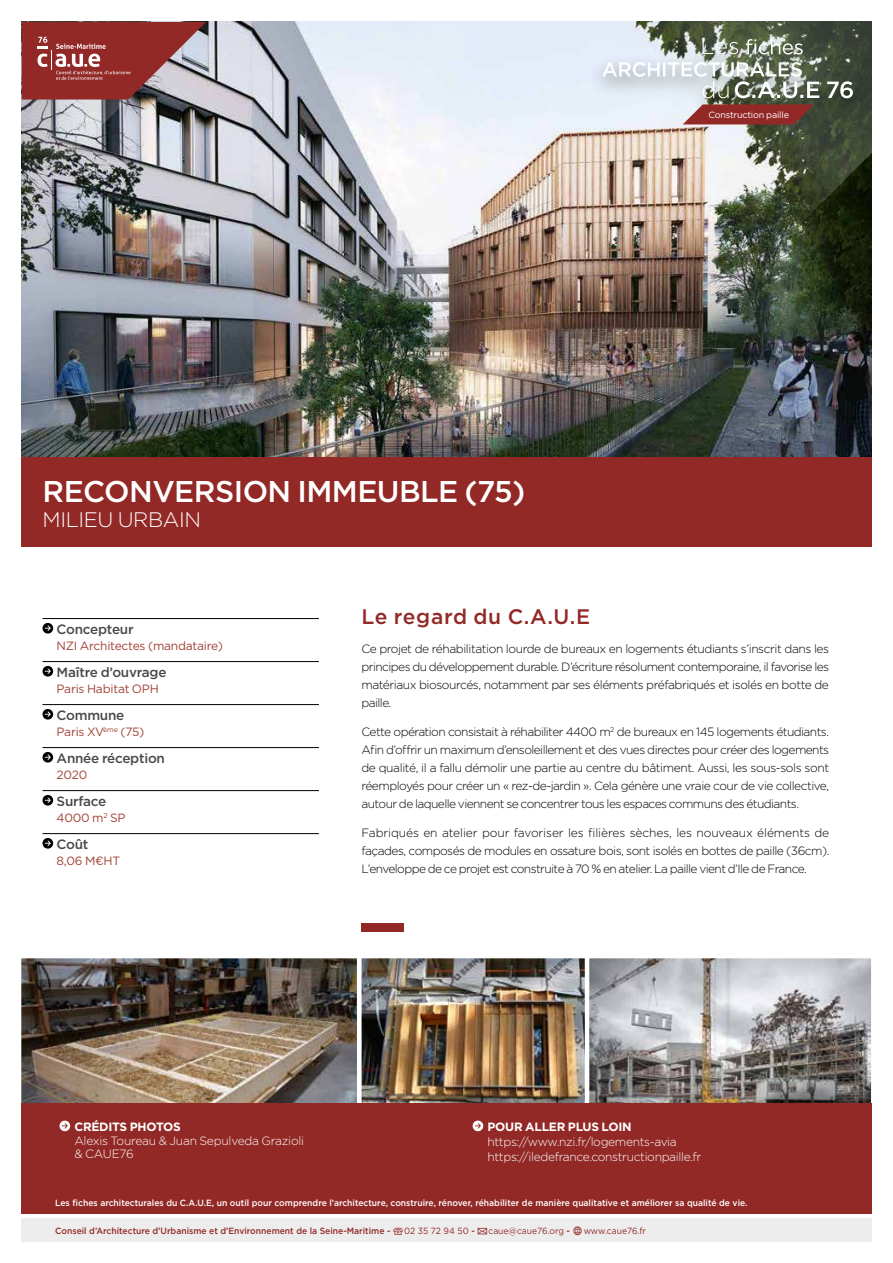
<style>
.page{position:relative;width:893px;height:1263px;background:#fff}
.page>*{position:absolute;margin:0;border:0;box-sizing:border-box;transform-origin:0 0}
.t1{font:500 30px "Gotham";letter-spacing:-.02em;color:#fff}
.t2{font:500 21px "Gotham";letter-spacing:.03em;color:#922926}
.t3{font:300 21px "Gotham";letter-spacing:-.02em;color:#fff}
.t4{font:500 13.5px "Gotham";letter-spacing:-.02em;color:#4a4a49}
.t5{font:300 12px/18px "Gotham";letter-spacing:-.05em;color:#000;text-align:justify}
.t6{font:300 12px/15px "Gotham";letter-spacing:-.03em;color:#fff}
.t7{font:12px "Gotham";letter-spacing:-.02em;color:#a14236}
.t8{font:700 12px "Gotham";letter-spacing:-.02em;color:#fff}
.t9{font:500 9px "Gotham";color:#fff;scale:.95 1}
.t10{font:500 9px "Gotham";color:#922926;scale:.95 1}
.t11{font:9px "Gotham";color:#922926;scale:.95 1}
.t12{font:9px "Gotham";letter-spacing:-.02em;color:#fff}
.s1{font-weight:500}
</style>
<div class="page">
<img style="left:22px;top:21px;width:850px;height:436px">
<img style="left:526px;top:21px;width:346px;height:291px">
<hr style="left:43px;top:618px;width:276px;height:1px;background:#000">
<hr style="left:43px;top:661px;width:276px;height:1px;background:#000">
<hr style="left:43px;top:704px;width:276px;height:1px;background:#000">
<hr style="left:43px;top:747px;width:276px;height:1px;background:#000">
<hr style="left:43px;top:790px;width:276px;height:1px;background:#000">
<hr style="left:43px;top:833px;width:276px;height:1px;background:#000">
<svg style="left:43px;top:623px;width:10px;height:10px"></svg>
<svg style="left:43px;top:666px;width:10px;height:10px"></svg>
<svg style="left:43px;top:709px;width:10px;height:10px"></svg>
<svg style="left:43px;top:752px;width:10px;height:10px"></svg>
<svg style="left:43px;top:795px;width:10px;height:10px"></svg>
<svg style="left:43px;top:838px;width:10px;height:11px"></svg>
<img style="left:21px;top:21px;width:176px;height:276px">
<div style="left:361px;top:923px;width:43px;height:8px;background:#922926"></div>
<svg style="left:21px;top:22px;width:185px;height:78px;background:#9c4f4e"></svg>
<div style="left:687px;top:32px;width:66px;height:45px;background:#000;opacity:.45"></div>
<svg style="left:702px;top:38px;width:30px;height:16px"></svg>
<div style="left:588px;top:54px;width:229px;height:45px;background:#000;opacity:.45"></div>
<div style="left:813px;top:73px;width:55px;height:47px;background:#364133"></div>
<svg style="left:834px;top:81px;width:19px;height:17px"></svg>
<div style="left:687px;top:73px;width:147px;height:48px;background:#000;opacity:.45"></div>
<svg style="left:602px;top:62px;width:217px;height:36px"></svg>
<svg style="left:683px;top:104px;width:131px;height:20px;background:#913b38"></svg>
<div style="left:732px;top:32px;width:85px;height:45px;background:#000;opacity:.45"></div>
<svg style="left:746px;top:39px;width:57px;height:16px"></svg>
<img style="left:362px;top:959px;width:223px;height:144px">
<div style="left:357px;top:954px;width:236px;height:173px;border:4px solid #fff"></div>
<img style="left:590px;top:959px;width:280px;height:144px">
<div style="left:585px;top:954px;width:290px;height:173px;border:4px solid #fff"></div>
<img style="left:22px;top:959px;width:334px;height:144px">
<div style="left:17px;top:954px;width:344px;height:173px;border:4px solid #fff"></div>
<div style="left:21px;top:457px;width:851px;height:90px;background:#922926"></div>
<div style="left:21px;top:1103px;width:851px;height:111px;background:#922926"></div>
<div style="left:21px;top:1218px;width:851px;height:24px;background:#ededed"></div>
<svg style="left:473px;top:1120px;width:10px;height:11px"></svg>
<svg style="left:60px;top:1120px;width:10px;height:11px"></svg>
<h1 class="t1" style="left:43px;top:471px;width:484px">RECONVERSION IMMEUBLE (75)</h1>
<h2 class="t3" style="left:43px;top:506px;width:160px">MILIEU URBAIN</h2>
<p class="t12" style="left:708px;top:109px;width:82px">Construction paille</p>
<p class="t4" style="left:57px;top:620px;width:79px">Concepteur</p>
<p class="t7" style="left:57px;top:638px;width:168px">NZI Architectes (mandataire)</p>
<p class="t4" style="left:57px;top:663px;width:111px">Maître d’ouvrage</p>
<p class="t7" style="left:57px;top:681px;width:104px">Paris Habitat OPH</p>
<p class="t4" style="left:57px;top:706px;width:69px">Commune</p>
<p class="t7" style="left:57px;top:724px;width:89px">Paris XV<sup>ème</sup> (75)</p>
<p class="t4" style="left:57px;top:749px;width:110px">Année réception</p>
<p class="t7" style="left:57px;top:767px;width:32px">2020</p>
<p class="t4" style="left:57px;top:792px;width:51px">Surface</p>
<p class="t7" style="left:57px;top:810px;width:70px">4000 m<sup>2</sup> SP</p>
<p class="t4" style="left:57px;top:835px;width:33px">Coût</p>
<p class="t7" style="left:57px;top:853px;width:65px">8,06 M€HT</p>
<h2 class="t2" style="left:361px;top:603px;width:230px">Le regard du C.A.U.E</h2>
<p class="t5" style="left:361px;top:640px;width:469px">Ce projet de réhabilitation lourde de bureaux en logements étudiants s’inscrit dans les principes du développement durable. D’écriture résolument contemporaine, il favorise les matériaux biosourcés, notamment par ses éléments préfabriqués et isolés en botte de paille.</p>
<p class="t5" style="left:361px;top:722px;width:469px">Cette opération consistait à réhabiliter 4400 m<sup>2</sup> de bureaux en 145 logements étudiants.<br>Afin d’offrir un maximum d’ensoleillement et des vues directes pour créer des logements de qualité, il a fallu démolir une partie au centre du bâtiment. Aussi, les sous-sols sont réemployés pour créer un « rez-de-jardin ». Cela génère une vraie cour de vie collective, autour de laquelle viennent se concentrer tous les espaces communs des étudiants.</p>
<p class="t5" style="left:361px;top:823px;width:470px">Fabriqués en atelier pour favoriser les filières sèches, les nouveaux éléments de façades, composés de modules en ossature bois, sont isolés en bottes de paille (36cm).<br>L’enveloppe de ce projet est construite à 70 % en atelier. La paille vient d’Ile de France.</p>
<p class="t8" style="left:74px;top:1119px;width:108px">CRÉDITS PHOTOS</p>
<p class="t6" style="left:74px;top:1133px;width:231px;line-height:13.5px">Alexis Toureau &amp; Juan Sepulveda Grazioli &amp; CAUE76</p>
<p class="t8" style="left:487px;top:1119px;width:146px">POUR ALLER PLUS LOIN</p>
<p class="t6" style="left:487px;top:1134px;width:215px">https://www.nzi.fr/logements-avia https://iledefrance.constructionpaille.fr</p>
<p class="t9" style="left:55px;top:1197px;width:730px">Les fiches architecturales du C.A.U.E, un outil pour comprendre l’architecture, construire, rénover, réhabiliter de manière qualitative et améliorer sa qualité de vie.</p>
<p class="t10" style="left:55px;top:1225px;width:354px">Conseil d’Architecture d’Urbanisme et d’Environnement de la Seine-Maritime -</p>
<p class="t11" style="left:404px;top:1225px;width:76px">02 35 72 94 50 <span class="s1">-</span></p>
<p class="t11" style="left:488px;top:1225px;width:87px">caue@caue76.org <span class="s1">-</span></p>
<p class="t11" style="left:584px;top:1225px;width:67px">www.caue76.fr</p>
</div>
